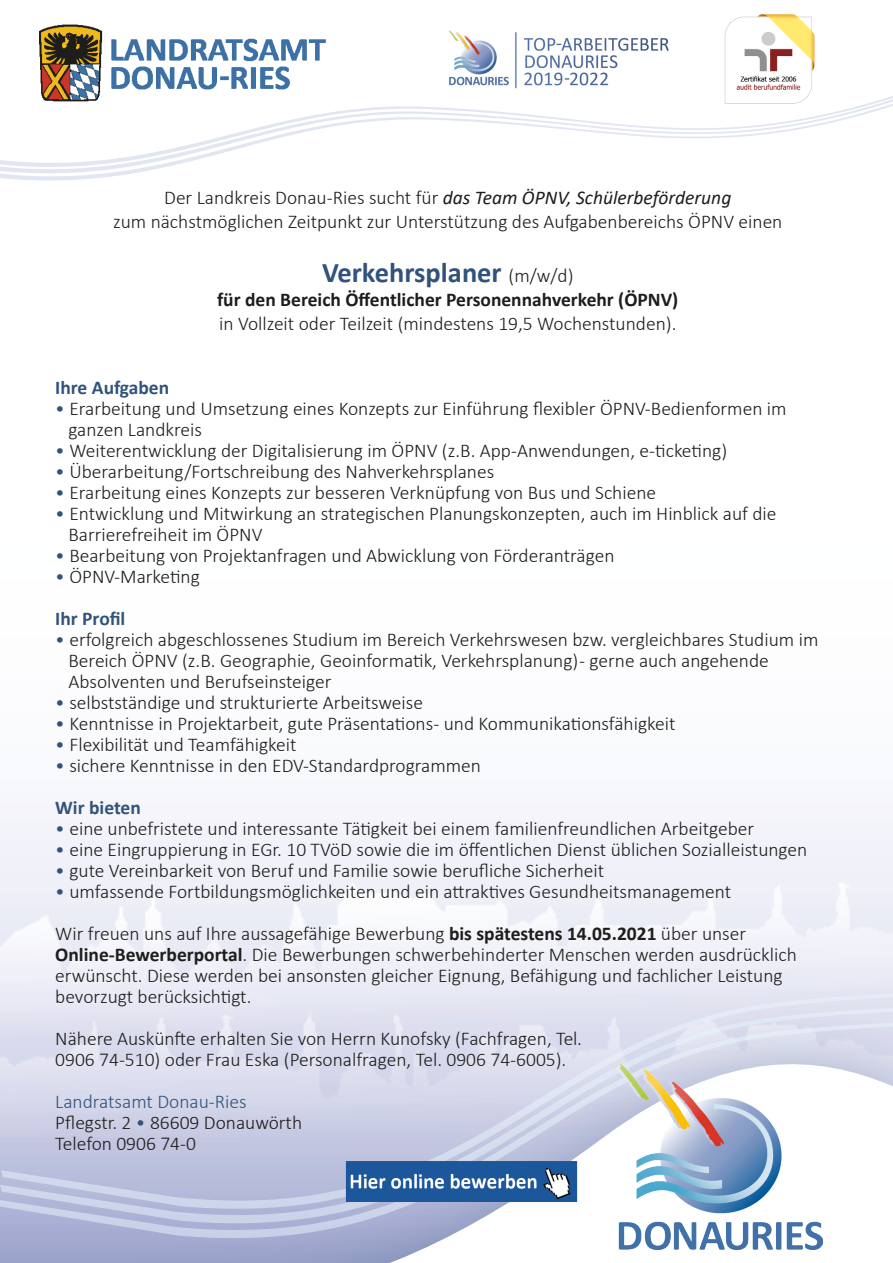
<style>
.page{position:relative;width:893px;height:1263px;background:#fff}
.page>*{position:absolute;margin:0;border:0;box-sizing:border-box;transform-origin:0 0}
.t1{font:700 28.5px "Calibri";color:#31537b}
.t2{font:300 19.5px "Calibri";color:#1d1d1b}
.t3{font:700 19.5px "Calibri";color:#1d1d1b}
.t4{font:700 19.5px "Calibri";color:#31537b}
.t5{font:300 19.5px "Calibri";color:#31537b}
.s1{font-weight:400;font-style:italic}
.s2{font-weight:300;font-size:19.5px;color:#1d1d1b}
.s3{color:#31537b}
.s4{font-weight:700}
</style>
<div class="page">
<img style="left:0;top:14px;width:893px;height:1249px">
<svg style="left:0;top:91px;width:893px;height:90px"></svg>
<svg style="left:141px;top:1238px;width:752px;height:25px"></svg>
<svg style="left:0;top:874px;width:893px;height:364px"></svg>
<svg style="left:1px;top:844px;width:892px;height:365px"></svg>
<img style="left:617px;top:1064px;width:205px;height:185px">
<img style="left:40px;top:24px;width:292px;height:78px">
<img style="left:428px;top:26px;width:258px;height:71px">
<img style="left:718px;top:15px;width:102px;height:90px">
<img style="left:336px;top:1150px;width:252px;height:58px">
<p class="t2" style="left:164px;top:185px;width:569px">Der Landkreis Donau-Ries sucht für <span class="s1">das Team ÖPNV, Schülerbeförderung</span></p>
<p class="t2" style="left:113px;top:209px;width:671px">zum nächstmöglichen Zeitpunkt zur Unterstützung des Aufgabenbereichs ÖPNV einen</p>
<p class="t1" style="left:322px;top:252px;width:253px">Verkehrsplaner <span class="s2">(m/w/d)</span></p>
<p class="t3" style="left:217px;top:286px;width:463px">für den Bereich Öffentlicher Personennahverkehr (ÖPNV)</p>
<p class="t2" style="left:219px;top:311px;width:459px">in Vollzeit oder Teilzeit (mindestens 19,5 Wochenstunden).</p>
<p class="t4" style="left:55px;top:374px;width:115px">Ihre Aufgaben</p>
<p class="t2" style="left:55px;top:397px;width:733px"><span class="s3">•</span> Erarbeitung und Umsetzung eines Konzepts zur Einführung flexibler ÖPNV-Bedienformen im</p>
<p class="t2" style="left:68px;top:418px;width:135px">ganzen Landkreis</p>
<p class="t2" style="left:55px;top:439px;width:673px"><span class="s3">•</span> Weiterentwicklung der Digitalisierung im ÖPNV (z.B. App-Anwendungen, e-ticketing)</p>
<p class="t2" style="left:55px;top:460px;width:440px"><span class="s3">•</span> Überarbeitung/Fortschreibung des Nahverkehrsplanes</p>
<p class="t2" style="left:55px;top:481px;width:602px"><span class="s3">•</span> Erarbeitung eines Konzepts zur besseren Verknüpfung von Bus und Schiene</p>
<p class="t2" style="left:55px;top:502px;width:723px"><span class="s3">•</span> Entwicklung und Mitwirkung an strategischen Planungskonzepten, auch im Hinblick auf die</p>
<p class="t2" style="left:68px;top:523px;width:196px">Barrierefreiheit im ÖPNV</p>
<p class="t2" style="left:55px;top:544px;width:561px"><span class="s3">•</span> Bearbeitung von Projektanfragen und Abwicklung von Förderanträgen</p>
<p class="t2" style="left:55px;top:565px;width:146px"><span class="s3">•</span> ÖPNV-Marketing</p>
<p class="t4" style="left:55px;top:605px;width:72px">Ihr Profil</p>
<p class="t2" style="left:55px;top:628px;width:765px"><span class="s3">•</span> erfolgreich abgeschlossenes Studium im Bereich Verkehrswesen bzw. vergleichbares Studium im</p>
<p class="t2" style="left:68px;top:649px;width:702px">Bereich ÖPNV (z.B. Geographie, Geoinformatik, Verkehrsplanung) - gerne auch angehende</p>
<p class="t2" style="left:68px;top:670px;width:265px">Absolventen und Berufseinsteiger</p>
<p class="t2" style="left:55px;top:691px;width:369px"><span class="s3">•</span> selbstständige und strukturierte Arbeitsweise</p>
<p class="t2" style="left:55px;top:712px;width:622px"><span class="s3">•</span> Kenntnisse in Projektarbeit, gute Präsentations- und Kommunikationsfähigkeit</p>
<p class="t2" style="left:55px;top:733px;width:243px"><span class="s3">•</span> Flexibilität und Teamfähigkeit</p>
<p class="t2" style="left:55px;top:754px;width:427px"><span class="s3">•</span> sichere Kenntnisse in den EDV-Standardprogrammen</p>
<p class="t4" style="left:55px;top:794px;width:87px">Wir bieten</p>
<p class="t2" style="left:55px;top:817px;width:700px"><span class="s3">•</span> eine unbefristete und interessante Tätigkeit bei einem familienfreundlichen Arbeitgeber</p>
<p class="t2" style="left:55px;top:838px;width:754px"><span class="s3">•</span> eine Eingruppierung in EGr. 10 TVöD sowie die im öffentlichen Dienst üblichen Sozialleistungen</p>
<p class="t2" style="left:55px;top:859px;width:550px"><span class="s3">•</span> gute Vereinbarkeit von Beruf und Familie sowie berufliche Sicherheit</p>
<p class="t2" style="left:55px;top:880px;width:677px"><span class="s3">•</span> umfassende Fortbildungsmöglichkeiten und ein attraktives Gesundheitsmanagement</p>
<p class="t2" style="left:55px;top:922px;width:692px">Wir freuen uns auf Ihre aussagefähige Bewerbung <span class="s4">bis spätestens 14.05.2021</span> über unser</p>
<p class="t2" style="left:55px;top:943px;width:743px"><span class="s4">Online-Bewerberportal</span>. Die Bewerbungen schwerbehinderter Menschen werden ausdrücklich</p>
<p class="t2" style="left:55px;top:964px;width:729px">erwünscht. Diese werden bei ansonsten gleicher Eignung, Befähigung und fachlicher Leistung</p>
<p class="t2" style="left:55px;top:985px;width:198px">bevorzugt berücksichtigt.</p>
<p class="t2" style="left:55px;top:1027px;width:528px">Nähere Auskünfte erhalten Sie von Herrn Kunofsky (Fachfragen, Tel.</p>
<p class="t2" style="left:55px;top:1048px;width:513px">0906 74-510) oder Frau Eska (Personalfragen, Tel. 0906 74-6005).</p>
<p class="t5" style="left:55px;top:1090px;width:193px">Landratsamt Donau-Ries</p>
<p class="t2" style="left:55px;top:1111px;width:248px">Pflegstr. 2 <span class="s3">•</span> 86609 Donauwörth</p>
<p class="t2" style="left:55px;top:1132px;width:142px">Telefon 0906 74-0</p>
</div>
